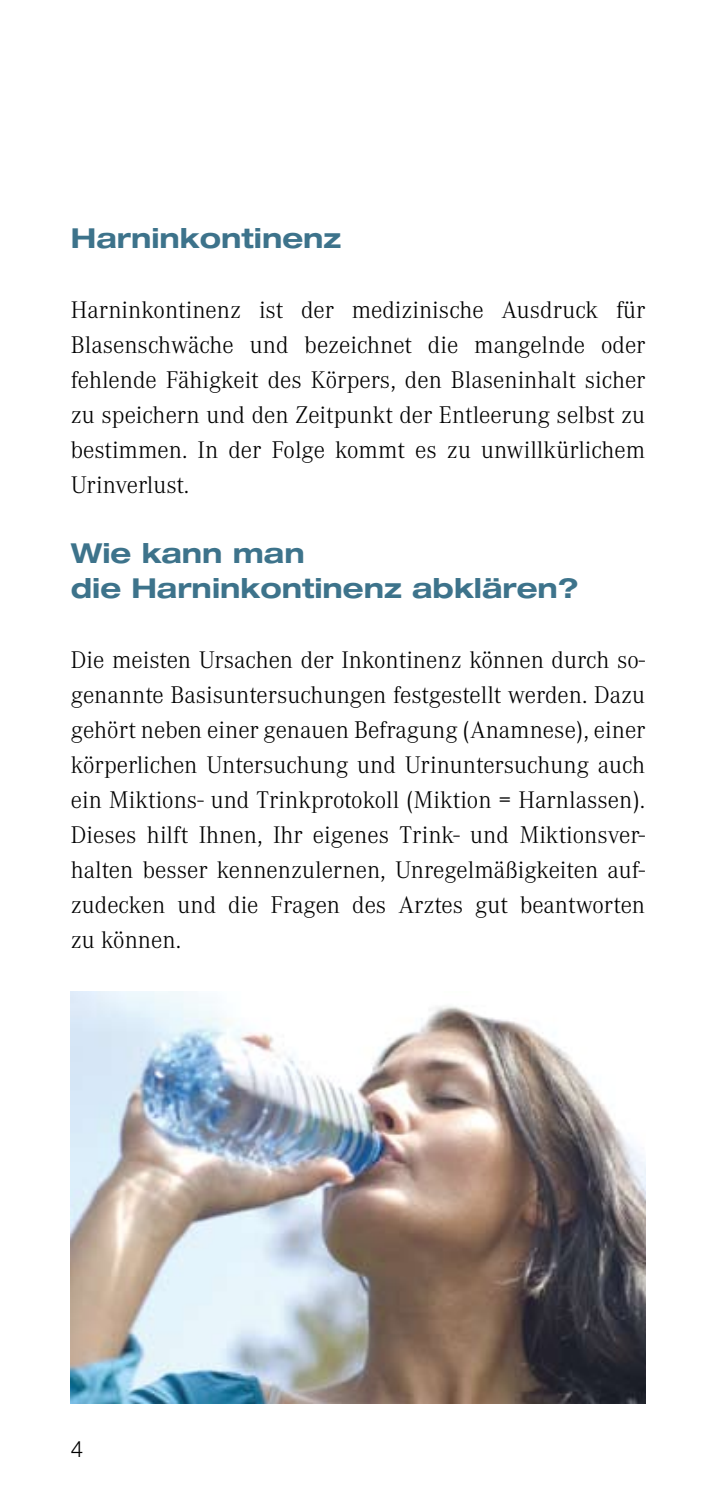
<style>
.page{position:relative;width:702px;height:1489px;background:#fff}
.page>*{position:absolute;margin:0;border:0;box-sizing:border-box;transform-origin:0 0}
.t1{font:700 expanded 27.5px/35px "Helvetica Neue";color:#3d738b}
.t2{font:300 25px/35px "Corporate A";color:#000;text-align:justify}
.t3{font:300 22.5px "Helvetica Neue";color:#000}
</style>
<div class="page">
<img style="left:71px;top:991px;width:574px;height:411px">
<p class="t1" style="left:71px;top:219px;width:272px">Harninkontinenz</p>
<p class="t2" style="left:71px;top:292px;width:576px">Harninkontinenz ist der medizinische Ausdruck für Blasenschwäche und bezeichnet die mangelnde oder fehlende Fähigkeit des Körpers, den Blaseninhalt sicher zu speichern und den Zeitpunkt der Entleerung selbst zu bestimmen. In der Folge kommt es zu unwillkürlichem Urinverlust.</p>
<p class="t1" style="left:71px;top:534px;width:509px">Wie kann man<br>die Harninkontinenz abklären?</p>
<p class="t2" style="left:71px;top:642px;width:576px">Die meisten Ursachen der Inkontinenz können durch so&shy;genannte Basisuntersuchungen festgestellt werden. Dazu gehört neben einer genauen Befragung (Anamnese), einer körperlichen Untersuchung und Urinuntersuchung auch ein Miktions- und Trinkprotokoll (Miktion = Harnlassen).<br>Dieses hilft Ihnen, Ihr eigenes Trink- und Miktionsver&shy;halten besser kennenzulernen, Unregelmäßigkeiten auf&shy;zudecken und die Fragen des Arztes gut beantworten zu können.</p>
<p class="t3" style="left:71px;top:1435px;width:14px">4</p>
</div>
